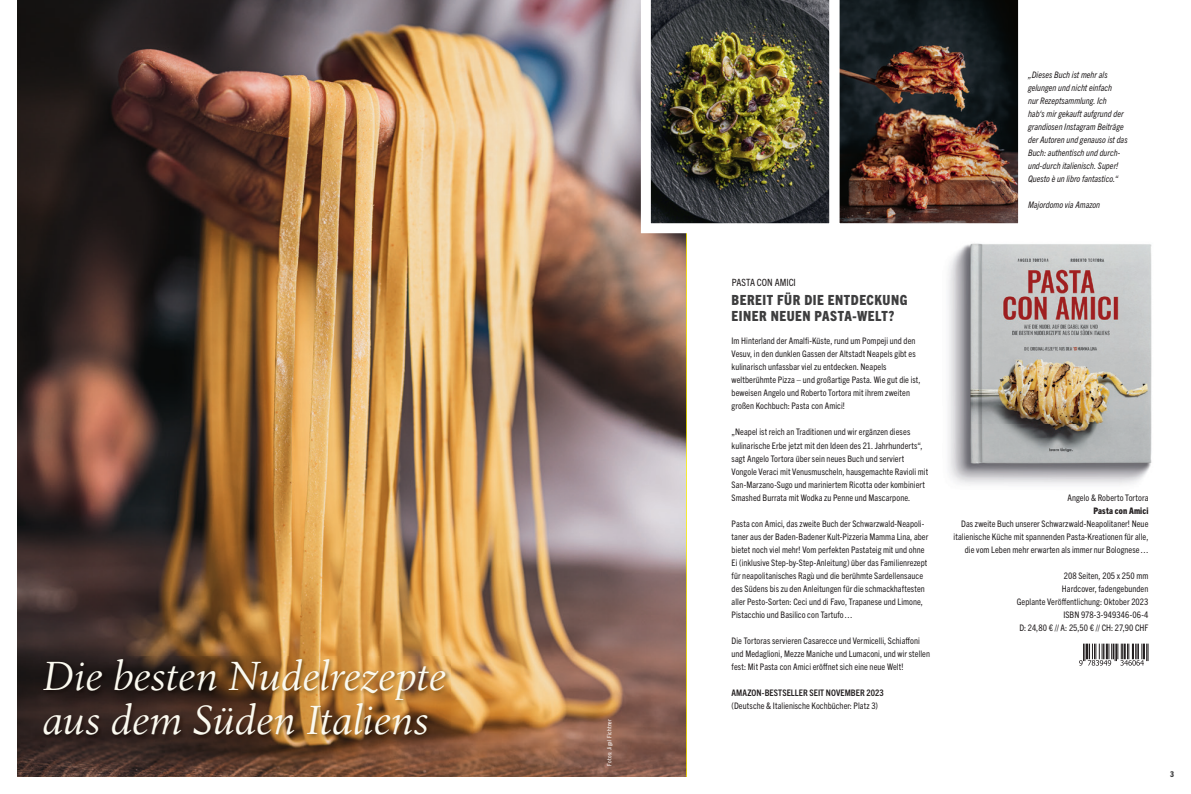
<style>
.page{position:relative;width:1191px;height:794px;background:#fff}
.page>*{position:absolute;margin:0;border:0;box-sizing:border-box;transform-origin:0 0}
.t1{font:italic 42px/44px "Birka LT Pro";letter-spacing:-.005em;color:#fbfaf0}
.t2{font:800 condensed 14px/16px "Trade Gothic Next LT Pro";letter-spacing:.04em;color:#3e3e3f}
.t3{font:condensed 10px "Trade Gothic Next LT Pro";letter-spacing:.005em;color:#231f20}
.t4{font:condensed 9px/13px "Trade Gothic Next LT Pro";letter-spacing:.005em;color:#231f20}
.t5{font:italic condensed 9px/13px "Trade Gothic Next LT Pro";letter-spacing:.005em;color:#231f20}
.t6{font:700 condensed 9px "Trade Gothic Next LT Pro";letter-spacing:.005em;color:#231f20}
.t7{font:800 condensed 9px "Trade Gothic Next LT Pro";letter-spacing:.01em;color:#231f20}
.t8{font:800 condensed 8px "Trade Gothic Next LT Pro";color:#3e3e3f}
.t9{font:condensed 6px "Trade Gothic Next LT Pro";letter-spacing:.04em;color:#fff}
</style>
<div class="page">
<img style="left:948px;top:243px;width:204px;height:242px">
<img style="left:17px;top:0;width:669px;height:777px">
<img style="left:641px;top:0;width:188px;height:233px">
<img style="left:829px;top:0;width:190px;height:224px">
<svg style="left:1079px;top:643px;width:69px;height:22px"></svg>
<img style="left:41px;top:657px;width:410px;height:83px">
<h1 class="t1" style="left:43px;top:653px;width:405px">Die besten Nudelrezepte aus dem Süden Italiens</h1>
<p class="t9" style="left:605px;top:765px;width:48px;rotate:-90deg">Fotos: Jigal Fichtner</p>
<p class="t5" style="left:1028px;top:68px;width:101px">„Dieses Buch ist mehr als gelungen und nicht einfach<br>nur Rezeptsammlung. Ich<br>hab‘s mir gekauft aufgrund der grandiosen Instagram Beiträge der Autoren und genauso ist das<br>Buch: authentisch und durch&shy;und-durch italienisch. Super!<br>Questo è un libro fantastico.“</p>
<p class="t5" style="left:1028px;top:198px;width:74px">Majordomo via Amazon</p>
<p class="t3" style="left:732px;top:275px;width:65px">PASTA CON AMICI</p>
<h2 class="t2" style="left:731px;top:291px;width:177px">BEREIT FÜR DIE ENTDECKUNG<br>EINER NEUEN PASTA-WELT?</h2>
<p class="t4" style="left:731px;top:334px;width:190px">Im Hinterland der Amalfi-Küste, rund um Pompeji und den Vesuv, in den dunklen Gassen der Altstadt Neapels gibt es kulinarisch unfassbar viel zu entdecken. Neapels weltberühmte Pizza – und großartige Pasta. Wie gut die ist, beweisen Angelo und Roberto Tortora mit ihrem zweiten großen Kochbuch: Pasta con Amici!</p>
<p class="t4" style="left:731px;top:425px;width:198px">„Neapel ist reich an Traditionen und wir ergänzen dieses kulinarische Erbe jetzt mit den Ideen des 21. Jahrhunderts“, sagt Angelo Tortora über sein neues Buch und serviert Vongole Veraci mit Venusmuscheln, hausgemachte Ravioli mit San-Marzano-Sugo und mariniertem Ricotta oder kombiniert Smashed Burrata mit Wodka zu Penne und Mascarpone.</p>
<p class="t4" style="left:731px;top:516px;width:198px">Pasta con Amici, das zweite Buch der Schwarzwald-Neapoli&shy;taner aus der Baden-Badener Kult-Pizzeria Mamma Lina, aber bietet noch viel mehr! Vom perfekten Pastateig mit und ohne Ei (inklusive Step-by-Step-Anleitung) über das Familienrezept für neapolitanisches Ragù und die berühmte Sardellensauce des Südens bis zu den Anleitungen für die schmackhaftesten aller Pesto-Sorten: Ceci und di Favo, Trapanese und Limone, Pistacchio und Basilico con Tartufo …</p>
<p class="t4" style="left:731px;top:633px;width:200px">Die Tortoras servieren Casarecce und Vermicelli, Schiaffoni und Medaglioni, Mezze Maniche und Lumaconi, und wir stellen fest: Mit Pasta con Amici eröffnet sich eine neue Welt!</p>
<p class="t6" style="left:731px;top:686px;width:154px">AMAZON-BESTSELLER SEIT NOVEMBER 2023</p>
<p class="t4" style="left:731px;top:698px;width:148px">(Deutsche &amp; Italienische Kochbücher: Platz 3)</p>
<p class="t4" style="left:1067px;top:490px;width:83px">Angelo &amp; Roberto Tortora</p>
<p class="t7" style="left:1093px;top:504px;width:57px">Pasta con Amici</p>
<p class="t4" style="left:953px;top:516px;width:196px;text-align:right">Das zweite Buch unserer Schwarzwald-Neapolitaner! Neue italienische Küche mit spannenden Pasta-Kreationen für alle, die vom Leben mehr erwarten als immer nur Bolognese …</p>
<p class="t4" style="left:1016px;top:568px;width:133px;text-align:right">208 Seiten, 205 x 250 mm<br>Hardcover, fadengebunden<br>Geplante Veröffentlichung: Oktober 2023<br>ISBN 978-3-949346-06-4<br>D: 24,80 € // A: 25,50 € // CH: 27,90 CHF</p>
<p class="t8" style="left:1170px;top:768px;width:5px">3</p>
</div>
